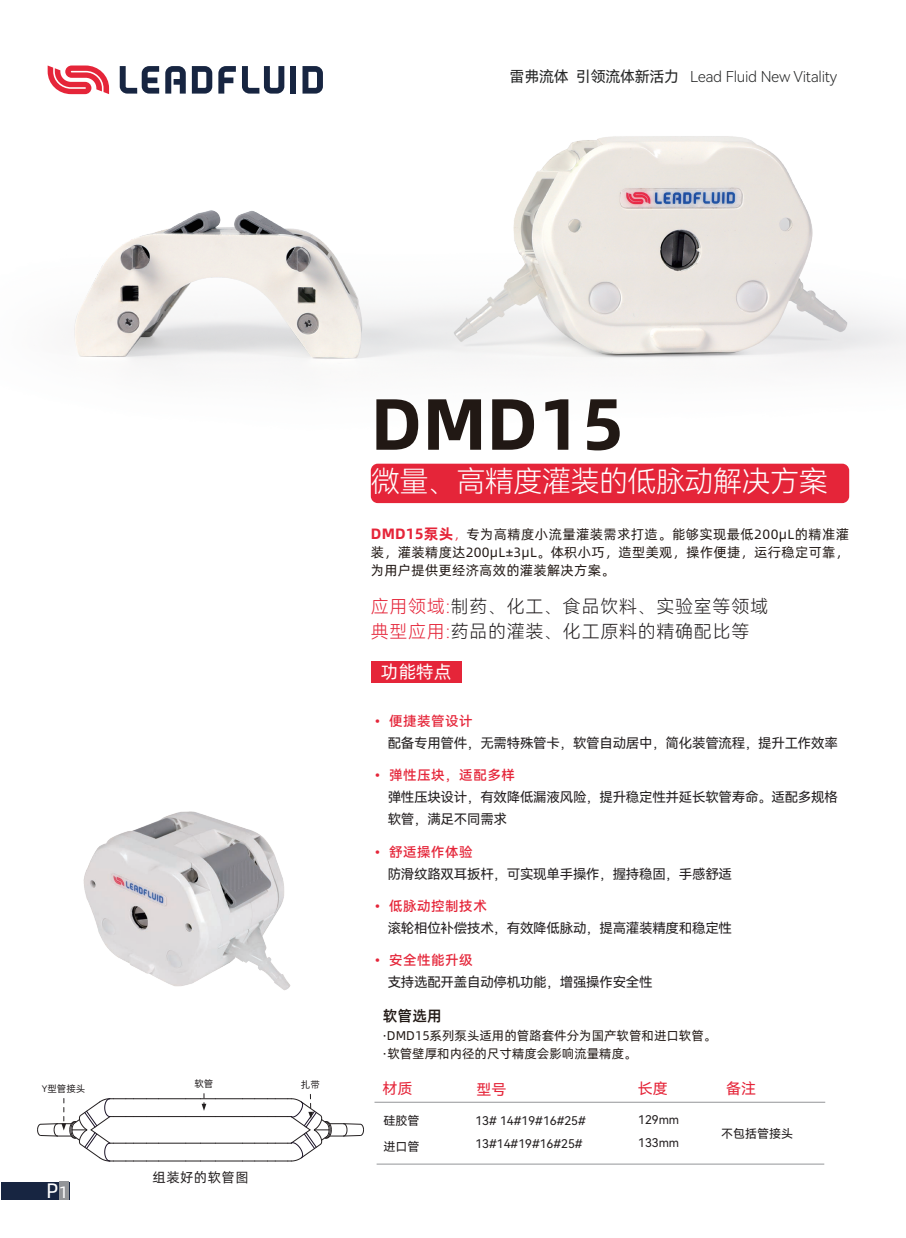
<style>
.page{position:relative;width:906px;height:1238px;background:#fff}
.page>*{position:absolute;margin:0;border:0;box-sizing:border-box;transform-origin:0 0}
.t1{font:72.6px "Alibaba Pu Hui Ti B";color:#211814}
.t2{font:29.1px "Harmony OS Sans SC Light";letter-spacing:-.02em;color:#fff}
.t3{font:21px "Alibaba Pu Hui Ti R";color:#fff}
.t4{font:18px/24.6px "Harmony OS Sans SC Light";letter-spacing:.04em;color:#231f20}
.t5{font:18px "Alibaba Pu Hui Ti R";color:#fff}
.t6{font:15px "Harmony OS Sans SC Light";letter-spacing:-.02em;color:#262727}
.t7{font:15px "Harmony OS Sans SC";color:#e52539}
.t8{font:15px "Alibaba Pu Hui Ti M";color:#211814}
.t9{font:13.5px/21.9px "Harmony OS Sans SC";letter-spacing:-.02em;color:#231f20}
.t10{font:13.5px/18.1px "Alibaba Pu Hui Ti R";letter-spacing:.02em;color:#211814;text-align:justify}
.t11{font:13.5px "Harmony OS Sans SC Medium";letter-spacing:.04em;color:#e52539}
.t12{font:13.5px "Alibaba Pu Hui Ti R";letter-spacing:.04em;color:#231f20}
.t13{font:12.6px/18.1px "Alibaba Pu Hui Ti R";color:#211814}
.t14{font:12px/23.4px "Harmony OS Sans SC";color:#231f20}
.t15{font:9.6px "Alibaba Pu Hui Ti R";color:#231f20}
.s1{font-family:"Harmony OS Sans SC"}
.s2{font-family:"MS UI Gothic"}
.s3{font-size:16.5px}
.s4{font-family:"Alibaba Pu Hui Ti B";font-size:15px;color:#e52539}
.s5{font-size:12.6px;color:#e52539}
.s6{color:#e52539}
</style>
<div class="page">
<div style="left:371px;top:661px;width:90px;height:21px;background:#e52539"></div>
<img style="left:83px;top:811px;width:208px;height:180px">
<img style="left:47px;top:65px;width:859px;height:400px">
<hr style="left:374px;top:1101px;width:451px;height:1px;background:#939598">
<hr style="left:376px;top:1163px;width:448px;height:1px;background:#939598">
<svg style="left:192px;top:66px;width:20px;height:28px"></svg>
<svg style="left:242px;top:66px;width:42px;height:28px"></svg>
<div style="left:290px;top:66px;width:6px;height:28px;background:#172541"></div>
<svg style="left:302px;top:66px;width:21px;height:28px"></svg>
<svg style="left:120px;top:66px;width:39px;height:28px"></svg>
<svg style="left:218px;top:66px;width:18px;height:28px"></svg>
<svg style="left:165px;top:66px;width:21px;height:28px"></svg>
<svg style="left:48px;top:65px;width:61px;height:29px"></svg>
<div style="left:371px;top:463px;width:478px;height:40px;background:#e52539;border-radius:7px"></div>
<svg style="left:37px;top:1093px;width:327px;height:68px"></svg>
<div style="left:1px;top:1181px;width:68px;height:18px;background:#172541"></div>
<div style="left:59px;top:1181px;width:10px;height:18px;background:#939598"></div>
<p class="t6" style="left:509px;top:66px;width:329px"><span class="s1">雷弗流体 引领流体新活力</span> Lead Fluid New Vitality</p>
<p class="t15" style="left:42px;top:1081px;width:45px"><span class="s2">Y</span>型管接头</p>
<h3 class="t3" style="left:46px;top:1174px;width:24px">P<span class="s3">1</span></h3>
<p class="t15" style="left:194px;top:1076px;width:20px">软管</p>
<p class="t15" style="left:301px;top:1077px;width:20px">扎带</p>
<p class="t12" style="left:152px;top:1167px;width:98px">组装好的软管图</p>
<h1 class="t1" style="left:371px;top:367px;width:255px">DMD15</h1>
<h2 class="t2" style="left:371px;top:461px;width:458px">微量、高精度灌装的低脉动解决方案</h2>
<p class="t10" style="left:371px;top:524px;width:480px"><span class="s4">DMD15泵头</span><span class="s5">，</span>专为高精度小流量灌装需求打造。能够实现最低200µL的精准灌装，灌装精度达200µL±3µL。体积小巧，造型美观，操作便捷，运行稳定可靠，为用户提供更经济高效的灌装解决方案。</p>
<h3 class="t4" style="left:371px;top:593px;width:399px"><span class="s6">应用领域:</span>制药、化工、食品饮料、实验室等领域<span class="s6">典型应用:</span>药品的灌装、化工原料的精确配比等</h3>
<h3 class="t5" style="left:381px;top:657px;width:72px">功能特点</h3>
<p class="t11" style="left:371px;top:711px;width:103px">• 便捷装管设计</p>
<p class="t9" style="left:388px;top:731px;width:452px">配备专用管件，无需特殊管卡，软管自动居中，简化装管流程，提升工作效率</p>
<p class="t11" style="left:371px;top:766px;width:146px">• 弹性压块，适配多样</p>
<p class="t9" style="left:388px;top:786px;width:452px">弹性压块设计，有效降低漏液风险，提升稳定性并延长软管寿命。适配多规格软管，满足不同需求</p>
<p class="t11" style="left:371px;top:842px;width:103px">• 舒适操作体验</p>
<p class="t9" style="left:388px;top:862px;width:346px">防滑纹路双耳扳杆，可实现单手操作，握持稳固，手感舒适</p>
<p class="t11" style="left:371px;top:896px;width:117px">• 低脉动控制技术</p>
<p class="t9" style="left:388px;top:916px;width:346px">滚轮相位补偿技术，有效降低脉动，提高灌装精度和稳定性</p>
<p class="t11" style="left:371px;top:951px;width:103px">• 安全性能升级</p>
<p class="t9" style="left:388px;top:970px;width:266px">支持选配开盖自动停机功能，增强操作安全性</p>
<p class="t8" style="left:383px;top:1004px;width:61px">软管选用</p>
<p class="t13" style="left:383px;top:1025px;width:335px">·DMD15系列泵头适用的管路套件分为国产软管和进口软管。·软管壁厚和内径的尺寸精度会影响流量精度。</p>
<p class="t7" style="left:382px;top:1077px;width:32px">材质</p>
<p class="t7" style="left:476px;top:1078px;width:31px">型号</p>
<p class="t7" style="left:637px;top:1077px;width:31px">长度</p>
<p class="t14" style="left:638px;top:1107px;width:43px">129mm<br>133mm</p>
<p class="t14" style="left:383px;top:1106px;width:37px;line-height:26.4px">硅胶管进口管</p>
<p class="t14" style="left:475px;top:1108px;width:112px">13# 14#19#16#25#<br>13#14#19#16#25#</p>
<p class="t7" style="left:726px;top:1078px;width:31px">备注</p>
<p class="t14" style="left:721px;top:1121px;width:73px">不包括管接头</p>
</div>
